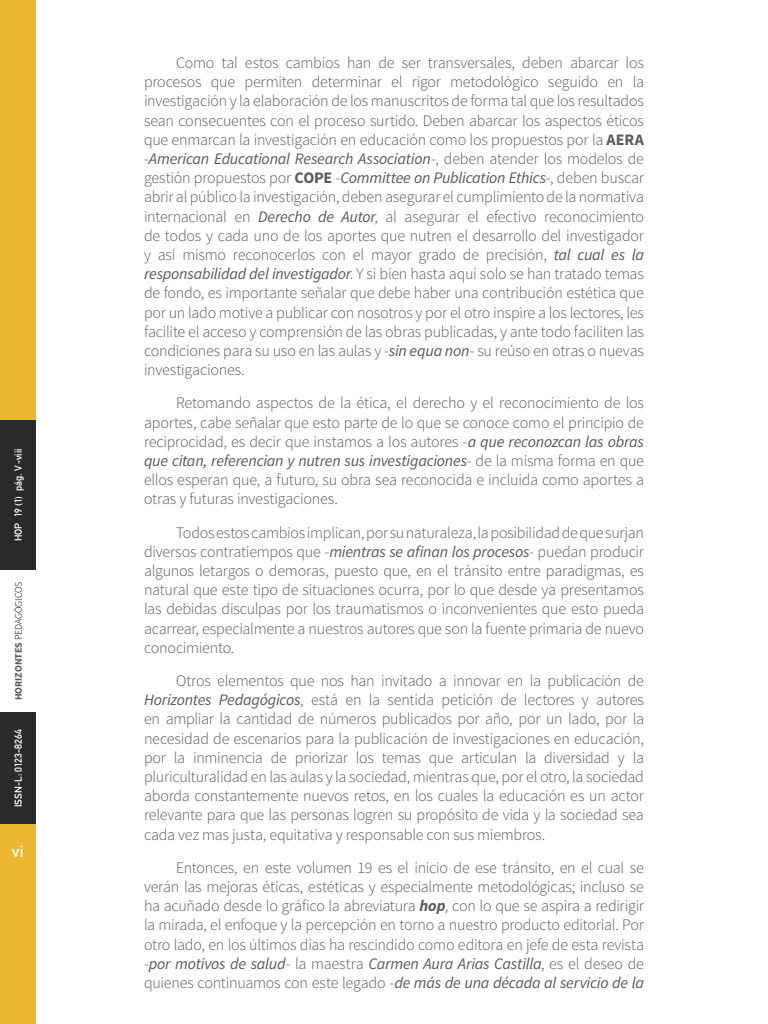
<style>
.page{position:relative;width:768px;height:1024px;background:#fff}
.page>*{position:absolute;margin:0;border:0;box-sizing:border-box;transform-origin:0 0}
.Introducción{font:300 16px/19.2px "Source Sans Pro";letter-spacing:-.015em;color:#5a5a5a;text-align:justify}
.PageNumber{font:700 16px "DIN Alternate";color:#fff}
.OffMarginInfo{font:700 10px "DIN Alternate";color:#fff}
.t1{font:300 10px "Source Sans Pro";letter-spacing:-.015em;color:#000}
.s1{font-weight:700;color:#5a5a5a}
.s2{font-weight:700}
.s3{font-weight:400;font-style:italic}
.s4{font-weight:700;font-style:italic}
</style>
<div class="page">
<div style="left:0;top:712px;width:36px;height:312px;background:#eeb731"></div>
<div style="left:0;top:0;width:36px;height:570px;background:#eeb731"></div>
<div style="left:0;top:420px;width:36px;height:150px;background:#2a2a2a"></div>
<div style="left:0;top:712px;width:36px;height:112px;background:#2a2a2a"></div>
<p class="OffMarginInfo" style="left:11px;top:541px;width:94px;rotate:-90deg">HOP 19 (1) pág. V-viii</p>
<p class="t1" style="left:12px;top:700px;width:120px;rotate:-90deg"><span class="s1">HORIZONTES</span> PEDAGÓGICOS</p>
<p class="OffMarginInfo" style="left:11px;top:807px;width:80px;rotate:-90deg">ISSN-L: 0123-8264</p>
<p class="PageNumber" style="left:12px;top:839px;width:13px">vi</p>
<p class="Introducción" style="left:144px;top:53px;width:502px;text-indent:32px">Como tal estos cambios han de ser transversales, deben abarcar los procesos que permiten determinar el rigor metodológico seguido en la investigación y la elaboración de los manuscritos de forma tal que los resultados sean consecuentes con el proceso surtido. Deben abarcar los aspectos éticos que enmarcan la investigación en educación como los propuestos por la <span class="s2">AERA </span>-<span class="s3">American Educational Research Association</span>-, deben atender los modelos de gestión propuestos por <span class="s2">COPE</span> -<span class="s3">Committee on Publication Ethics</span>-, deben buscar abrir al público la investigación, deben asegurar el cumplimiento de la normativa internacional en <span class="s3">Derecho de Autor</span>, al asegurar el efectivo reconocimiento de todos y cada uno de los aportes que nutren el desarrollo del investigador y así mismo reconocerlos con el mayor grado de precisión, <span class="s3">tal cual es la responsabilidad del investigador</span>. Y si bien hasta aquí solo se han tratado temas de fondo, es importante señalar que debe haber una contribución estética que por un lado motive a publicar con nosotros y por el otro inspire a los lectores, les facilite el acceso y comprensión de las obras publicadas, y ante todo faciliten las condiciones para su uso en las aulas y -<span class="s3">sin equa non</span>- su reúso en otras o nuevas investigaciones.</p>
<p class="Introducción" style="left:144px;top:394px;width:502px;text-indent:32px">Retomando aspectos de la ética, el derecho y el reconocimiento de los aportes, cabe señalar que esto parte de lo que se conoce como el principio de reciprocidad, es decir que instamos a los autores -<span class="s3">a que reconozcan las obras que citan, referencian y nutren sus investigaciones</span>- de la misma forma en que ellos esperan que, a futuro, su obra sea reconocida e incluida como aportes a otras y futuras investigaciones.</p>
<p class="Introducción" style="left:144px;top:523px;width:502px;text-indent:32px">Todos estos cambios implican, por su naturaleza, la posibilidad de que surjan diversos contratiempos que -<span class="s3">mientras se afinan los procesos</span>- puedan producir algunos letargos o demoras, puesto que, en el tránsito entre paradigmas, es natural que este tipo de situaciones ocurra, por lo que desde ya presentamos las debidas disculpas por los traumatismos o inconvenientes que esto pueda acarrear, especialmente a nuestros autores que son la fuente primaria de nuevo conocimiento.</p>
<p class="Introducción" style="left:144px;top:671px;width:502px;text-indent:32px">Otros elementos que nos han invitado a innovar en la publicación de <span class="s3">Horizontes Pedagógicos</span>, está en la sentida petición de lectores y autores en ampliar la cantidad de números publicados por año, por un lado, por la necesidad de escenarios para la publicación de investigaciones en educación, por la inminencia de priorizar los temas que articulan la diversidad y la pluriculturalidad en las aulas y la sociedad, mientras que, por el otro, la sociedad aborda constantemente nuevos retos, en los cuales la educación es un actor relevante para que las personas logren su propósito de vida y la sociedad sea cada vez mas justa, equitativa y responsable con sus miembros.</p>
<p class="Introducción" style="left:144px;top:858px;width:502px;text-indent:32px">Entonces, en este volumen 19 es el inicio de ese tránsito, en el cual se verán las mejoras éticas, estéticas y especialmente metodológicas; incluso se ha acuñado desde lo gráfico la abreviatura <span class="s4">hop</span>, con lo que se aspira a redirigir la mirada, el enfoque y la percepción en torno a nuestro producto editorial. Por otro lado, en los últimos días ha rescindido como editora en jefe de esta revista -<span class="s3">por motivos de salud</span>- la maestra <span class="s3">Carmen Aura Arias Castilla</span>, es el deseo de quienes continuamos con este legado -<span class="s3">de más de una década al servicio de la</span></p>
</div>
